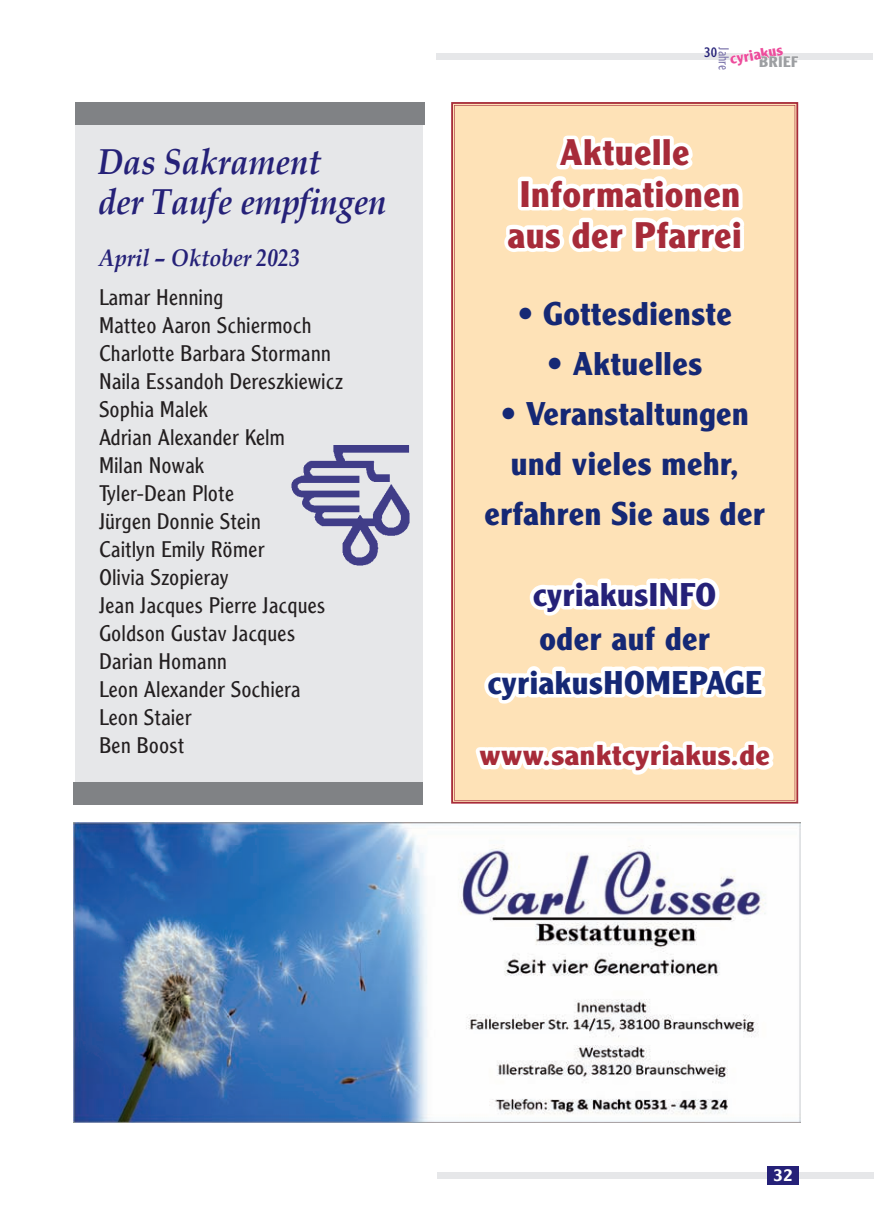
<style>
.page{position:relative;width:874px;height:1225px;background:#fff}
.page>*{position:absolute;margin:0;border:0;box-sizing:border-box;transform-origin:0 0}
.t1{font:700 36px/41px "AT Clearface Gothic";color:#a72b39;text-align:center}
.t2{font:italic 700 36px/40px "Book Antiqua";color:#252178;scale:.9 1}
.t3{font:700 32px/50px "AT Clearface Gothic";color:#152875;text-align:center}
.t4{font:700 32px "AT Clearface Gothic";color:#252178}
.t5{font:700 28px "AT Clearface Gothic";color:#a72b39;scale:1.08 1}
.t6{font:italic 700 24px "Book Antiqua";color:#252178;scale:.9 1}
.t7{font:300 22px/28px "AT Clearface Gothic";color:#231f20}
.t8{font:500 17px "AT Clearface Gothic";color:#fff}
.t9{font:700 15px "AT Clearface Gothic";color:#ed4c9c}
.t10{font:700 15px "AT Clearface Gothic";color:#9d9fa2}
.t11{font:300 14px "AT Clearface Gothic";color:#7b74ab;scale:.85 1}
.t12{font:14px "AT Clearface Gothic";color:#252178;scale:.85 1}
</style>
<div class="page">
<div style="left:436px;top:54px;width:436px;height:6px;background:#e6e7e9"></div>
<svg style="left:729px;top:53px;width:69px;height:7px"></svg>
<div style="left:437px;top:1172px;width:436px;height:6px;background:#e6e7e9"></div>
<div style="left:766px;top:1166px;width:32px;height:18px;background:#252178"></div>
<div style="left:75px;top:102px;width:347px;height:681px;background:#e6e7e9"></div>
<div style="left:75px;top:102px;width:349px;height:22px;background:#808285"></div>
<div style="left:74px;top:782px;width:348px;height:22px;background:#808285"></div>
<img style="left:291px;top:445px;width:119px;height:121px">
<img style="left:454px;top:106px;width:347px;height:722px">
<div style="left:454px;top:105px;width:340px;height:695px;background:#fee2b7"></div>
<svg style="left:500px;top:102px;width:248px;height:156px"></svg>
<svg style="left:469px;top:561px;width:310px;height:261px"></svg>
<img style="left:74px;top:822px;width:725px;height:301px">
<h1 class="t2" style="left:98px;top:142px;width:321px">Das Sakrament<br>der Taufe empfingen</h1>
<p class="t6" style="left:99px;top:242px;width:224px">April – Oktober 2023</p>
<p class="t7" style="left:99px;top:282px;width:246px">Lamar Henning<br>Matteo Aaron Schiermoch<br>Charlotte Barbara Stormann<br>Naila Essandoh Dereszkiewicz<br>Sophia Malek<br>Adrian Alexander Kelm<br>Milan Nowak<br>Tyler-Dean Plote<br>Jürgen Donnie Stein<br>Caitlyn Emily Römer<br>Olivia Szopieray<br>Jean Jacques Pierre Jacques<br>Goldson Gustav Jacques<br>Darian Homann<br>Leon Alexander Sochiera<br>Leon Staier<br>Ben Boost</p>
<p class="t12" style="left:704px;top:43px;width:17px">30</p>
<p class="t9" style="left:728px;top:49px;width:55px;rotate:-10deg">cyriakus</p>
<p class="t11" style="left:732px;top:47px;width:28px;rotate:90deg">Jahre</p>
<p class="t10" style="left:758px;top:52px;width:41px">BRIEF</p>
<h1 class="t1" style="left:507px;top:131px;width:235px">Aktuelle<br>Informationen aus der Pfarrei</h1>
<h2 class="t3" style="left:517px;top:288px;width:216px">• Gottesdienste</h2>
<h2 class="t3" style="left:546px;top:338px;width:157px">• Aktuelles</h2>
<h2 class="t3" style="left:484px;top:388px;width:282px">• Veranstaltungen und vieles mehr, erfahren Sie aus der</h2>
<h2 class="t4" style="left:532px;top:573px;width:185px">cyriakusINFO</h2>
<h2 class="t3" style="left:487px;top:615px;width:276px;line-height:44px">oder auf der cyriakusHOMEPAGE</h2>
<p class="t5" style="left:478px;top:737px;width:271px">www.sanktcyriakus.de</p>
<p class="t8" style="left:772px;top:1164px;width:21px">32</p>
</div>
